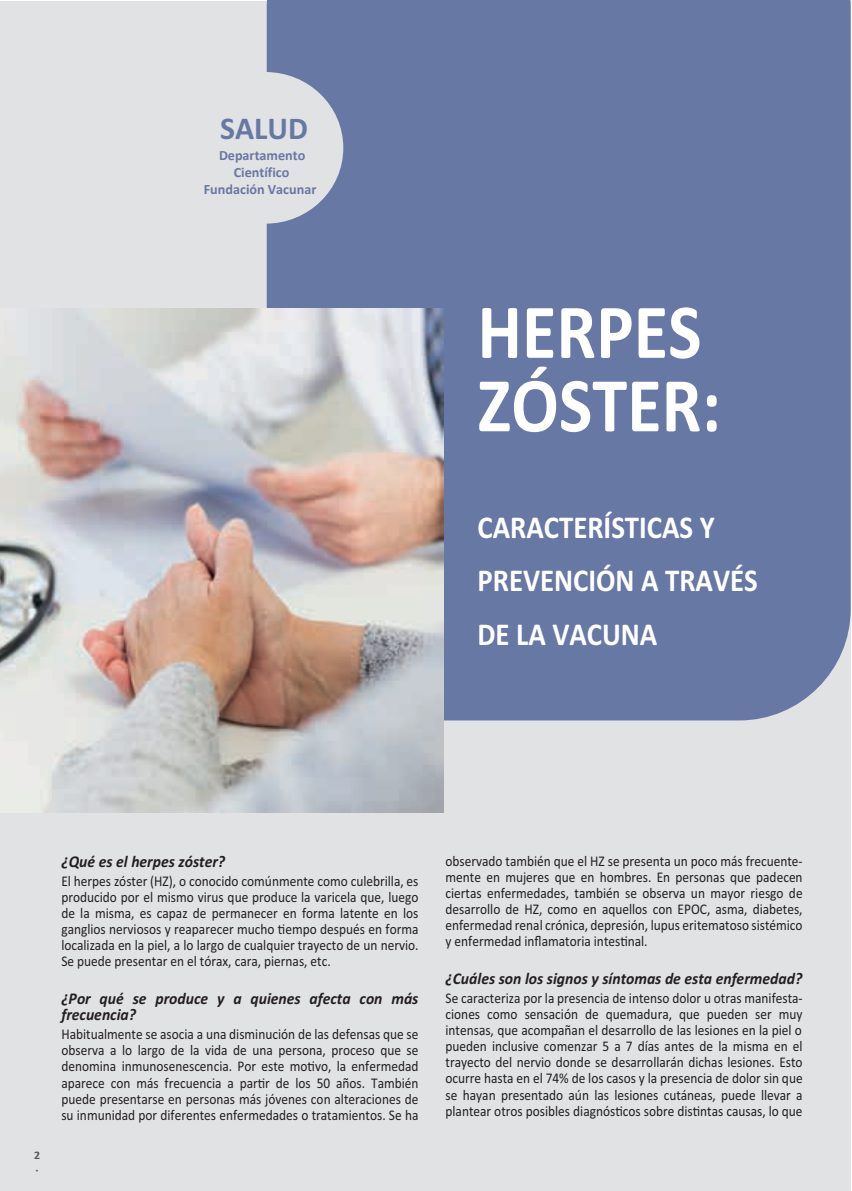
<style>
.page{position:relative;width:852px;height:1191px;background:#fff}
.page>*{position:absolute;margin:0;border:0;box-sizing:border-box;transform-origin:0 0}
.t1{font:700 78.3px/73.5px "Calibri";color:#fff;scale:.9 1}
.t2{font:700 31.95px/53.2px "Calibri";color:#fff;scale:.9 1}
.t3{font:700 31.8px "Calibri";color:#6878a4}
.t4{font:italic 700 16.5px/16px "Calibri";color:#231f20;scale:.95 1}
.t5{font:14.85px/16px "Calibri";color:#231f20;text-align:justify;scale:.9 1}
.t6{font:700 14.1px/17px "Calibri";color:#6878a4;text-align:center}
.t7{font:700 14.1px "Calibri";color:#6878a4}
.t8{font:700 11.55px "Calibri";color:#575a5b}
</style>
<div class="page">
<div style="left:0;top:2px;width:850px;height:1188px;background:#e1e2e4"></div>
<div style="left:267px;top:0;width:583px;height:720px;background:#6878a4"></div>
<div style="left:188px;top:72px;width:155px;height:152px;background:#e1e2e4;border-radius:50%"></div>
<img style="left:0;top:308px;width:443px;height:504px">
<h3 class="t3" style="left:220px;top:118px;width:89px">SALUD</h3>
<p class="t6" style="left:219px;top:146px;width:88px">Departamento<br>Científico</p>
<p class="t7" style="left:204px;top:184px;width:114px">Fundación Vacunar</p>
<h1 class="t1" style="left:477px;top:301px;width:272px">HERPES<br>ZÓSTER:</h1>
<h2 class="t2" style="left:477px;top:503px;width:313px">CARACTERÍSTICAS Y<br>PREVENCIÓN A TRAVÉS<br>DE LA VACUNA</h2>
<p class="t8" style="left:34px;top:1150px;width:8px">2</p>
<p class="t8" style="left:35px;top:1166px;width:5px">·</p>
<p class="t4" style="left:61px;top:854px;width:174px">¿Qué es el herpes zóster?</p>
<p class="t5" style="left:61px;top:874px;width:398px">El herpes zóster (HZ), o conocido comúnmente como culebrilla, es producido por el mismo virus que produce la varicela que, luego de la misma, es capaz de permanecer en forma latente en los ganglios nerviosos y reaparecer mucho -empo después en forma localizada en la piel, a lo largo de cualquier trayecto de un nervio.<br>Se puede presentar en el tórax, cara, piernas, etc.</p>
<p class="t4" style="left:61px;top:991px;width:377px">¿Por qué se produce y a quienes afecta con más frecuencia?</p>
<p class="t5" style="left:61px;top:1027px;width:398px">Habitualmente se asocia a una disminución de las defensas que se observa a lo largo de la vida de una persona, proceso que se denomina inmunosenescencia. Por este mo-vo, la enfermedad aparece con más frecuencia a par-r de los 50 años. También puede presentarse en personas más jóvenes con alteraciones de su inmunidad por diferentes enfermedades o tratamientos. Se ha</p>
<p class="t5" style="left:445px;top:853px;width:398px">observado también que el HZ se presenta un poco más frecuente&shy;mente en mujeres que en hombres. En personas que padecen ciertas enfermedades, también se observa un mayor riesgo de desarrollo de HZ, como en aquellos con EPOC, asma, diabetes, enfermedad renal crónica, depresión, lupus eritematoso sistémico y enfermedad inflamatoria intes-nal.</p>
<p class="t4" style="left:445px;top:971px;width:377px">¿Cuáles son los signos y síntomas de esta enfermedad?</p>
<p class="t5" style="left:445px;top:991px;width:398px">Se caracteriza por la presencia de intenso dolor u otras manifesta&shy;ciones como sensación de quemadura, que pueden ser muy intensas, que acompañan el desarrollo de las lesiones en la piel o pueden inclusive comenzar 5 a 7 días antes de la misma en el trayecto del nervio donde se desarrollarán dichas lesiones. Esto ocurre hasta en el 74% de los casos y la presencia de dolor sin que se hayan presentado aún las lesiones cutáneas, puede llevar a plantear otros posibles diagnós-cos sobre dis-ntas causas, lo que</p>
</div>
